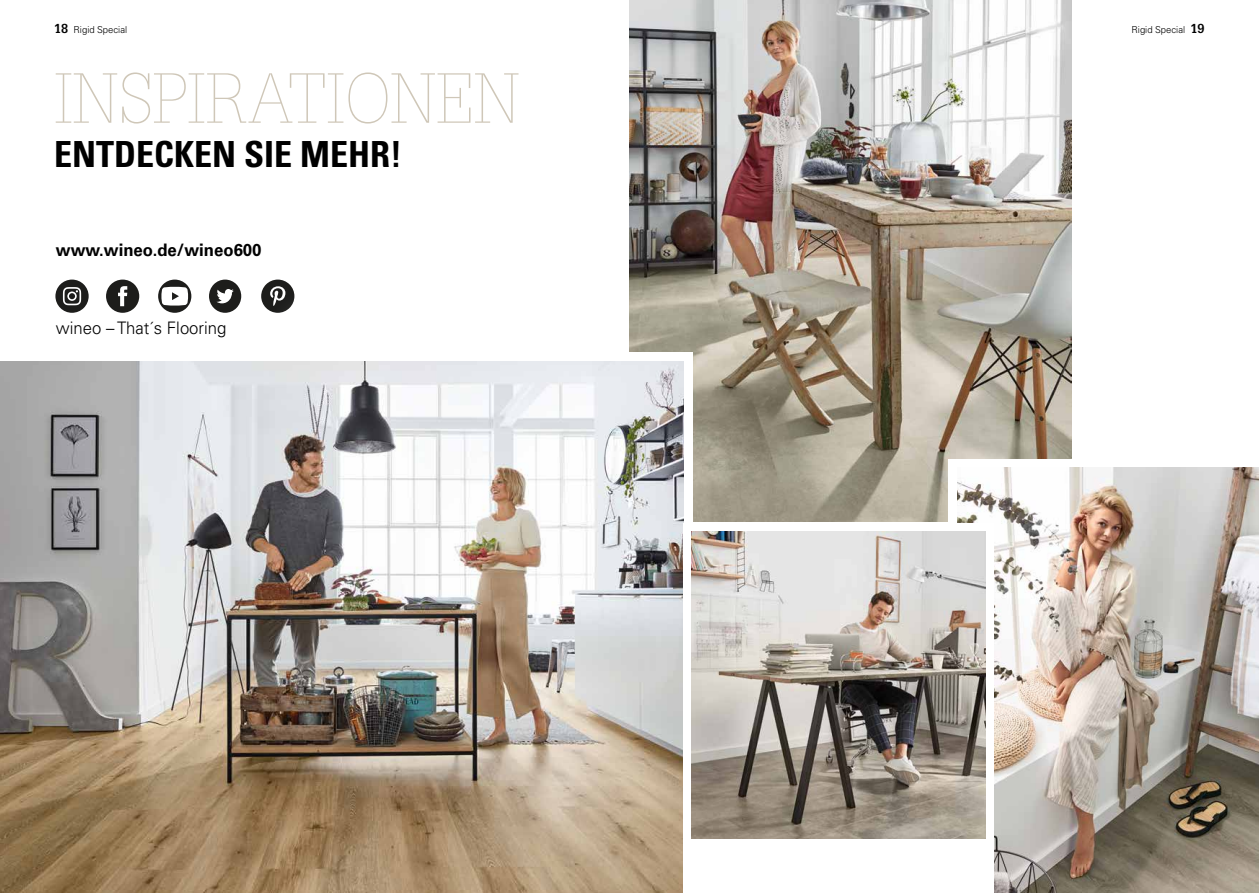
<style>
.page{position:relative;width:1259px;height:893px;background:#fff}
.page>*{position:absolute;margin:0;border:0;box-sizing:border-box;transform-origin:0 0}
.t1{font:100 69px "Glypha LT Pro";color:#cfc7b8}
.t2{font:36px "Univers LTCYR 67 Bold Cond";color:#000}
.t3{font:700 17.25px "Univers LTCYR 65";color:#000}
.t4{font:300 17.25px "Univers LTCYR 45";color:#000}
.t5{font:300 9.6px "Univers LTCYR 45";color:#000}
.s1{font-family:"Glypha LT Pro";font-weight:700;font-size:12.75px}
</style>
<div class="page">
<img style="left:629px;top:0;width:442px;height:522px">
<div style="left:948px;top:459px;width:311px;height:384px;background:#fff"></div>
<img style="left:957px;top:468px;width:302px;height:425px">
<svg style="left:106px;top:280px;width:33px;height:33px"></svg>
<svg style="left:158px;top:280px;width:33px;height:33px"></svg>
<svg style="left:55px;top:280px;width:34px;height:33px"></svg>
<svg style="left:209px;top:280px;width:32px;height:33px"></svg>
<svg style="left:261px;top:280px;width:33px;height:33px"></svg>
<img style="left:0;top:361px;width:684px;height:532px">
<div style="left:683px;top:523px;width:311px;height:370px;background:#fff"></div>
<img style="left:692px;top:531px;width:293px;height:308px">
<p class="t5" style="left:54px;top:23px;width:75px"><span class="s1">18</span> Rigid Special</p>
<h1 class="t1" style="left:54px;top:58px;width:467px">INSPIRATIONEN</h1>
<h2 class="t2" style="left:54px;top:132px;width:350px">ENTDECKEN SIE MEHR!</h2>
<h3 class="t3" style="left:56px;top:237px;width:207px">www.wineo.de/wineo600</h3>
<h3 class="t4" style="left:56px;top:317px;width:172px">wineo – That´s Flooring</h3>
<p class="t5" style="left:1131px;top:23px;width:75px">Rigid Special <span class="s1">19</span></p>
</div>
